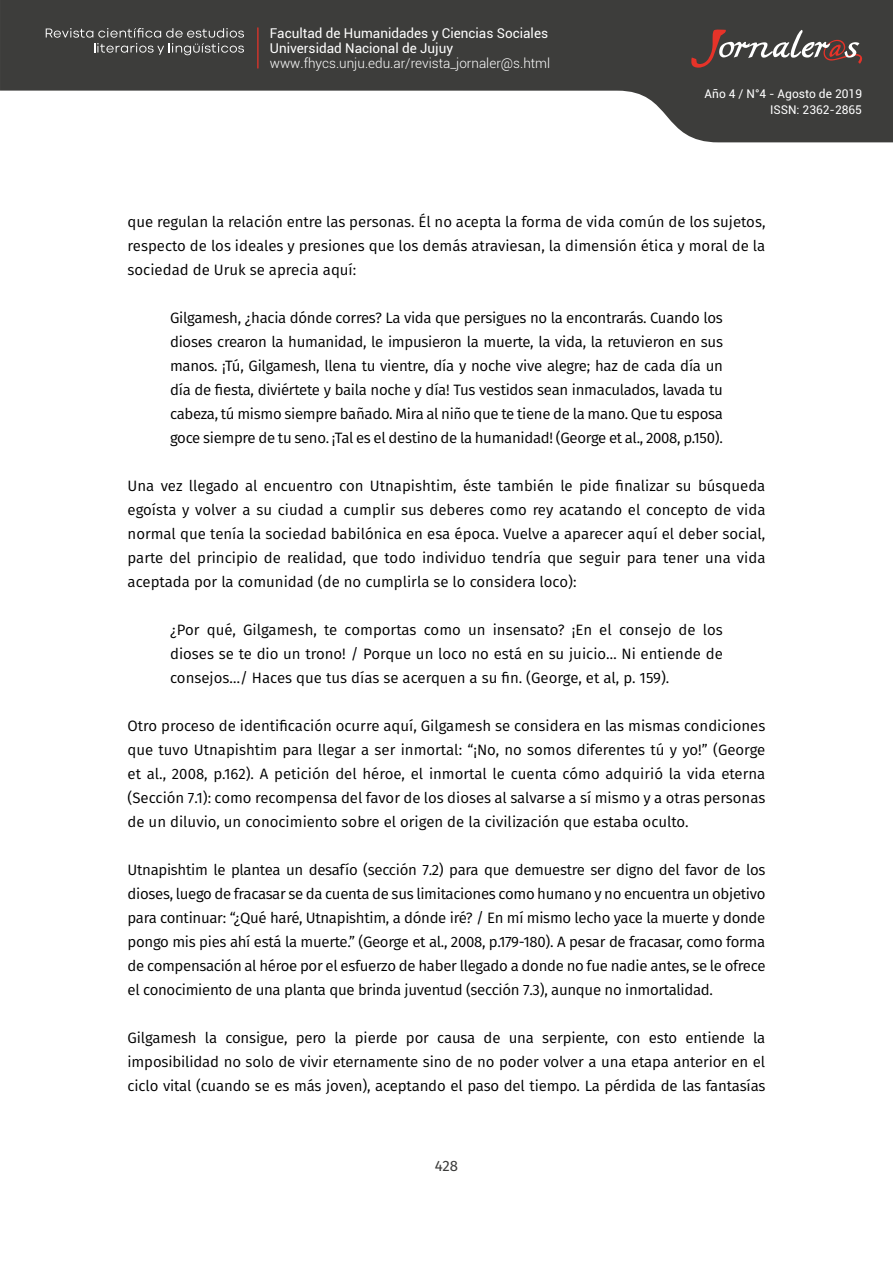
<style>
.page{position:relative;width:893px;height:1263px;background:#fff}
.page>*{position:absolute;margin:0;border:0;box-sizing:border-box;transform-origin:0 0}
.t1{font:15px/24px "Fira Sans";letter-spacing:-.01em;color:#000;text-align:justify}
.t2{font:15px "Fira Sans";color:#3c3c3b}
.t3{font:13.5px/15px "Roboto";color:#fff}
.t4{font:300 13.5px "Roboto";color:#fff}
.t5{font:12px/16.5px "Roboto";color:#fff;text-align:right}
</style>
<div class="page">
<svg style="left:0;top:0;width:893px;height:142px;fill:#3d3d3b"></svg>
<svg style="left:691px;top:29px;width:171px;height:39px;background:#605452"></svg>
<svg style="left:46px;top:28px;width:198px;height:27px;background:#5a5a58"></svg>
<hr style="left:257px;top:28px;width:2px;height:40px;background:#e63329">
<p class="t3" style="left:270px;top:25px;width:280px">Facultad de Humanidades y Ciencias Sociales<br>Universidad Nacional de Jujuy</p>
<p class="t4" style="left:270px;top:54px;width:282px">www.fhycs.unju.edu.ar/revista_jornaler@s.html</p>
<p class="t5" style="left:705px;top:85px;width:159px">Año 4 / N°4 - Agosto de 2019<br>ISSN: 2362-2865</p>
<p class="t1" style="left:128px;top:209px;width:639px">que regulan la relación entre las personas. Él no acepta la forma de vida común de los sujetos, respecto de los ideales y presiones que los demás atraviesan, la dimensión ética y moral de la sociedad de Uruk se aprecia aquí:</p>
<p class="t1" style="left:170px;top:305px;width:554px">Gilgamesh, ¿hacia dónde corres? La vida que persigues no la encontrarás. Cuando los dioses crearon la humanidad, le impusieron la muerte, la vida, la retuvieron en sus manos. ¡Tú, Gilgamesh, llena tu vientre, día y noche vive alegre; haz de cada día un día de fiesta, diviértete y baila noche y día! Tus vestidos sean inmaculados, lavada tu cabeza, tú mismo siempre bañado. Mira al niño que te tiene de la mano. Que tu esposa goce siempre de tu seno. ¡Tal es el destino de la humanidad! (George et al., 2008, p.150).</p>
<p class="t1" style="left:128px;top:473px;width:639px">Una vez llegado al encuentro con Utnapishtim, éste también le pide finalizar su búsqueda egoísta y volver a su ciudad a cumplir sus deberes como rey acatando el concepto de vida normal que tenía la sociedad babilónica en esa época. Vuelve a aparecer aquí el deber social, parte del principio de realidad, que todo individuo tendría que seguir para tener una vida aceptada por la comunidad (de no cumplirla se lo considera loco):</p>
<p class="t1" style="left:170px;top:617px;width:554px">¿Por qué, Gilgamesh, te comportas como un insensato? ¡En el consejo de los dioses se te dio un trono! / Porque un loco no está en su juicio… Ni entiende de consejos…/ Haces que tus días se acerquen a su fin. (George, et al, p. 159).</p>
<p class="t1" style="left:128px;top:713px;width:639px">Otro proceso de identificación ocurre aquí, Gilgamesh se considera en las mismas condiciones que tuvo Utnapishtim para llegar a ser inmortal: “¡No, no somos diferentes tú y yo!” (George et al., 2008, p.162). A petición del héroe, el inmortal le cuenta cómo adquirió la vida eterna (Sección 7.1): como recompensa del favor de los dioses al salvarse a sí mismo y a otras personas de un diluvio, un conocimiento sobre el origen de la civilización que estaba oculto.</p>
<p class="t1" style="left:128px;top:857px;width:639px">Utnapishtim le plantea un desafío (sección 7.2) para que demuestre ser digno del favor de los dioses, luego de fracasar se da cuenta de sus limitaciones como humano y no encuentra un objetivo para continuar: “¿Qué haré, Utnapishtim, a dónde iré? / En mí mismo lecho yace la muerte y donde pongo mis pies ahí está la muerte.” (George et al., 2008, p.179-180). A pesar de fracasar, como forma de compensación al héroe por el esfuerzo de haber llegado a donde no fue nadie antes, se le ofrece el conocimiento de una planta que brinda juventud (sección 7.3), aunque no inmortalidad.</p>
<p class="t1" style="left:128px;top:1025px;width:639px">Gilgamesh la consigue, pero la pierde por causa de una serpiente, con esto entiende la imposibilidad no solo de vivir eternamente sino de no poder volver a una etapa anterior en el ciclo vital (cuando se es más joven), aceptando el paso del tiempo. La pérdida de las fantasías</p>
<p class="t2" style="left:435px;top:1155px;width:25px">428</p>
</div>
